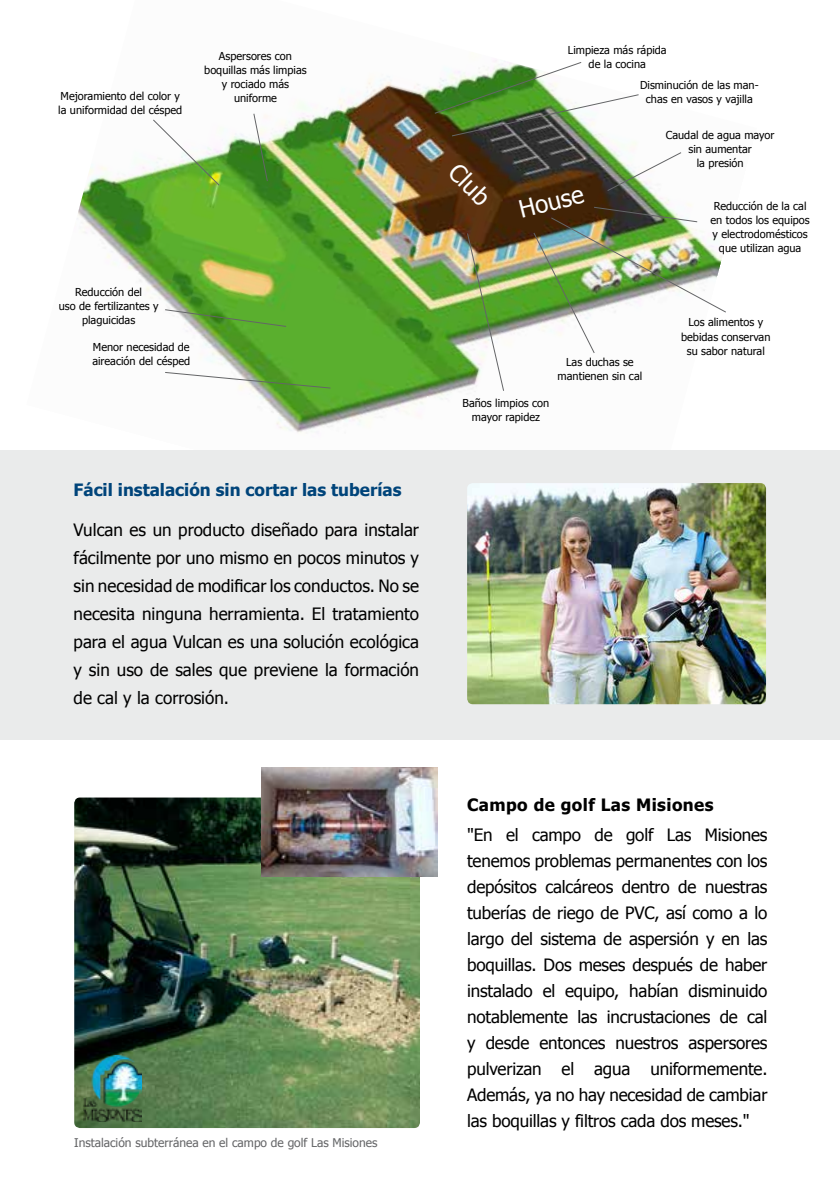
<style>
.page{position:relative;width:840px;height:1191px;background:#fff}
.page>*{position:absolute;margin:0;border:0;box-sizing:border-box;transform-origin:0 0}
.t1{font:24px "Tahoma";color:#fff}
.t2{font:17px/26px "Tahoma";letter-spacing:-.01em;color:#000;text-align:justify}
.t3{font:700 17px "Tahoma";color:#00447a}
.t4{font:700 17px "Tahoma";letter-spacing:.025em;color:#000}
.t5{font:12px "Tahoma";color:#646567}
.t6{font:11px/14px "Tahoma";color:#000;text-align:center}
</style>
<div class="page">
<img style="left:26px;top:60px;width:730px;height:391px">
<div style="left:0;top:451px;width:839px;height:289px;background:#eaebeb"></div>
<img style="left:74px;top:797px;width:346px;height:331px">
<svg style="left:164px;top:371px;width:167px;height:18px"></svg>
<svg style="left:253px;top:113px;width:15px;height:69px"></svg>
<svg style="left:164px;top:309px;width:123px;height:18px;background:#78b159"></svg>
<img style="left:466px;top:232px;width:38px;height:160px">
<svg style="left:152px;top:119px;width:68px;height:67px"></svg>
<img style="left:83px;top:1055px;width:59px;height:66px">
<svg style="left:606px;top:152px;width:75px;height:40px"></svg>
<img style="left:467px;top:483px;width:298px;height:221px">
<img style="left:261px;top:767px;width:176px;height:109px">
<img style="left:433px;top:61px;width:206px;height:76px">
<img style="left:532px;top:206px;width:194px;height:148px">
<p class="t6" style="left:58px;top:88px;width:125px;text-align:left">Mejoramiento del color y la uniformidad del césped</p>
<p class="t6" style="left:59px;top:285px;width:101px">Reducción del<br>uso de fertilizantes y plaguicidas</p>
<p class="t6" style="left:92px;top:339px;width:99px;text-align:left">Menor necesidad de aireación del césped</p>
<p class="t6" style="left:204px;top:48px;width:104px">Aspersores con boquillas más limpias y rociado más uniforme</p>
<p class="t6" style="left:567px;top:42px;width:100px">Limpieza más rápida de la cocina</p>
<p class="t6" style="left:639px;top:78px;width:120px">Disminución de las man&shy;chas en vasos y vajilla</p>
<p class="t6" style="left:665px;top:128px;width:110px">Caudal de agua mayor sin aumentar</p>
<h1 class="t1" style="left:464px;top:157px;width:48px;rotate:45deg">Club</h1>
<p class="t6" style="left:696px;top:156px;width:48px">la presión</p>
<h1 class="t1" style="left:515px;top:194px;width:67px;rotate:-14deg">House</h1>
<p class="t6" style="left:710px;top:198px;width:101px">Reducción de la cal en todos los equipos y electrodomésticos que utilizan agua</p>
<p class="t6" style="left:462px;top:396px;width:88px">Baños limpios con mayor rapidez</p>
<p class="t6" style="left:557px;top:355px;width:86px">Las duchas se mantienen sin cal</p>
<p class="t6" style="left:680px;top:315px;width:91px">Los alimentos y bebidas conservan su sabor natural</p>
<p class="t3" style="left:74px;top:478px;width:329px">Fácil instalación sin cortar las tuberías</p>
<p class="t2" style="left:74px;top:515px;width:347px;line-height:28px">Vulcan es un producto diseñado para instalar fácilmente por uno mismo en pocos minutos y sin necesidad de modificar los conductos. No se necesita ninguna herramienta. El tratamiento para el agua Vulcan es una solución ecológica y sin uso de sales que previene la formación de cal y la corrosión.</p>
<p class="t5" style="left:74px;top:1134px;width:304px">Instalación subterránea en el campo de golf Las Misiones</p>
<p class="t4" style="left:467px;top:792px;width:248px">Campo de golf Las Misiones</p>
<p class="t2" style="left:467px;top:820px;width:302px">"En el campo de golf Las Misiones tenemos problemas permanentes con los depósitos calcáreos dentro de nuestras tuberías de riego de PVC, así como a lo largo del sistema de aspersión y en las boquillas. Dos meses después de haber instalado el equipo, habían disminuido notablemente las incrustaciones de cal y desde entonces nuestros aspersores pulverizan el agua uniformemente.<br>Además, ya no hay necesidad de cambiar las boquillas y filtros cada dos meses."</p>
</div>
